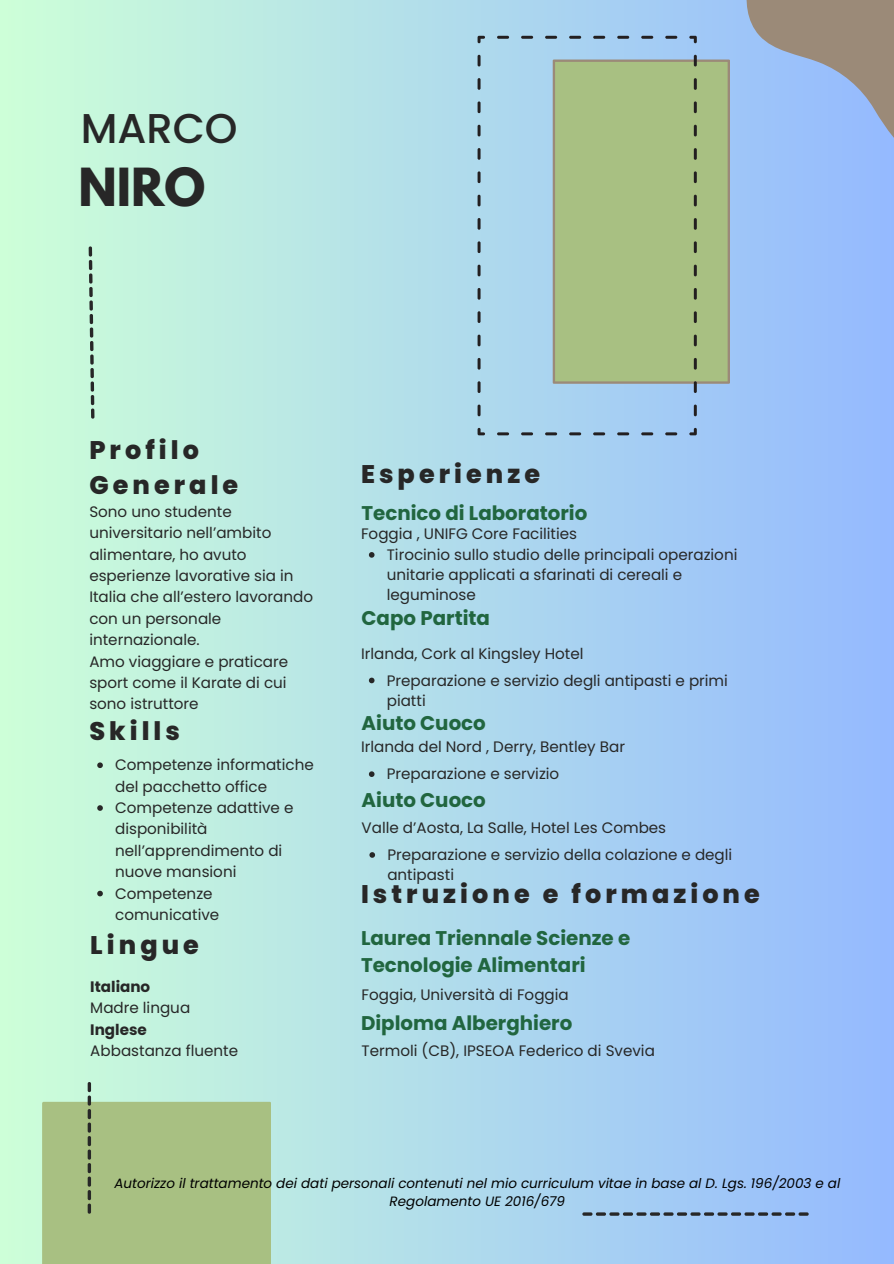
<style>
.page{position:relative;width:894px;height:1264px;background:#fff}
.page>*{position:absolute;margin:0;border:0;box-sizing:border-box;transform-origin:0 0}
.t1{font:700 46.5px "League Spartan";color:#272727}
.t2{font:500 41.55px "Poppins";color:#272727}
.t3{font:800 25.5px/34.8px "Poppins";letter-spacing:.16em;color:#272727}
.t4{font:700 19.8px/27px "Poppins";color:#21663f}
.t5{font:15.15px/21.3px "Poppins";color:#272727}
.t6{font:italic 13.5px/18px "Poppins";color:#000;text-align:center}
.s1{font-weight:700}
</style>
<div class="page">
<div style="left:0;top:0;width:893px;height:1263px;background:linear-gradient(to right,#cdffd8,#94b9ff)"></div>
<svg style="left:696px;top:60px;width:33px;height:324px;background:#a5bb80"></svg>
<svg style="left:477px;top:36px;width:219px;height:399px;background:#a7c6b3"></svg>
<svg style="left:744px;top:0;width:149px;height:279px;background:#99b2db"></svg>
<svg style="left:89px;top:246px;width:5px;height:172px"></svg>
<svg style="left:42px;top:1081px;width:228px;height:182px;background:#a9c48b"></svg>
<svg style="left:582px;top:1212px;width:226px;height:3px"></svg>
<svg style="left:97px;top:762px;width:6px;height:6px"></svg>
<svg style="left:97px;top:805px;width:6px;height:5px"></svg>
<svg style="left:97px;top:890px;width:6px;height:6px"></svg>
<svg style="left:369px;top:552px;width:5px;height:5px"></svg>
<svg style="left:369px;top:677px;width:5px;height:6px"></svg>
<svg style="left:369px;top:771px;width:5px;height:6px"></svg>
<svg style="left:369px;top:852px;width:6px;height:5px"></svg>
<h2 class="t2" style="left:81px;top:99px;width:158px">MARCO</h2>
<h1 class="t1" style="left:78px;top:164px;width:128px">NIRO</h1>
<p class="t3" style="left:89px;top:432px;width:150px">Profilo<br>Generale</p>
<p class="t5" style="left:89px;top:501px;width:225px">Sono uno studente universitario nell’ambito alimentare, ho avuto esperienze lavorative sia in<br>Italia che all’estero lavorando con un personale internazionale.<br>Amo viaggiare e praticare sport come il Karate di cui sono istruttore</p>
<h3 class="t3" style="left:89px;top:713px;width:92px">Skills</h3>
<p class="t5" style="left:115px;top:754px;width:200px">Competenze informatiche del pacchetto office</p>
<h3 class="t5" style="left:115px;top:797px;width:180px">Competenze adattive e disponibilità nell’apprendimento di nuove mansioni</h3>
<h5 class="t5" style="left:115px;top:882px;width:106px">Competenze comunicative</h5>
<h5 class="t3" style="left:90px;top:927px;width:110px">Lingue</h5>
<p class="t5" style="left:90px;top:975px;width:149px"><span class="s1">Italiano<br></span>Madre lingua<br><span class="s1">Inglese<br></span>Abbastanza fluente</p>
<h3 class="t3" style="left:361px;top:456px;width:180px">Esperienze</h3>
<p class="t4" style="left:361px;top:499px;width:227px">Tecnico di Laboratorio</p>
<p class="t5" style="left:361px;top:523px;width:218px">Foggia , UNIFG Core Facilities</p>
<h3 class="t5" style="left:386px;top:544px;width:352px;line-height:20.2px">Tirocinio sullo studio delle principali operazioni unitarie applicati a sfarinati di cereali e leguminose</h3>
<h4 class="t4" style="left:361px;top:604px;width:130px">Capo Partita</h4>
<p class="t5" style="left:361px;top:642px;width:224px">Irlanda, Cork al Kingsley Hotel</p>
<h5 class="t5" style="left:386px;top:670px;width:342px;line-height:20.2px">Preparazione e servizio degli antipasti e primi piatti</h5>
<h5 class="t4" style="left:361px;top:709px;width:126px">Aiuto Cuoco</h5>
<h4 class="t5" style="left:361px;top:736px;width:265px">Irlanda del Nord , Derry, Bentley Bar</h4>
<p class="t5" style="left:386px;top:763px;width:174px">Preparazione e servizio</p>
<h4 class="t4" style="left:361px;top:786px;width:126px">Aiuto Cuoco</h4>
<p class="t5" style="left:361px;top:817px;width:306px">Valle d’Aosta, La Salle, Hotel Les Combes</p>
<h5 class="t5" style="left:387px;top:844px;width:346px;line-height:20.2px">Preparazione e servizio della colazione e degli antipasti</h5>
<p class="t3" style="left:361px;top:877px;width:400px">Istruzione e formazione</p>
<h4 class="t4" style="left:361px;top:924px;width:270px">Laurea Triennale Scienze e<br>Tecnologie Alimentari</h4>
<h5 class="t5" style="left:361px;top:983px;width:209px">Foggia, Università di Foggia</h5>
<p class="t4" style="left:361px;top:1009px;width:213px">Diploma Alberghiero</p>
<h3 class="t5" style="left:361px;top:1039px;width:295px">Termoli (CB), IPSEOA Federico di Svevia</h3>
<h4 class="t6" style="left:114px;top:1174px;width:727px">Autorizzo il trattamento dei dati personali contenuti nel mio curriculum vitae in base al D. Lgs. 196/2003 e al<br>Regolamento UE 2016/679</h4>
</div>
